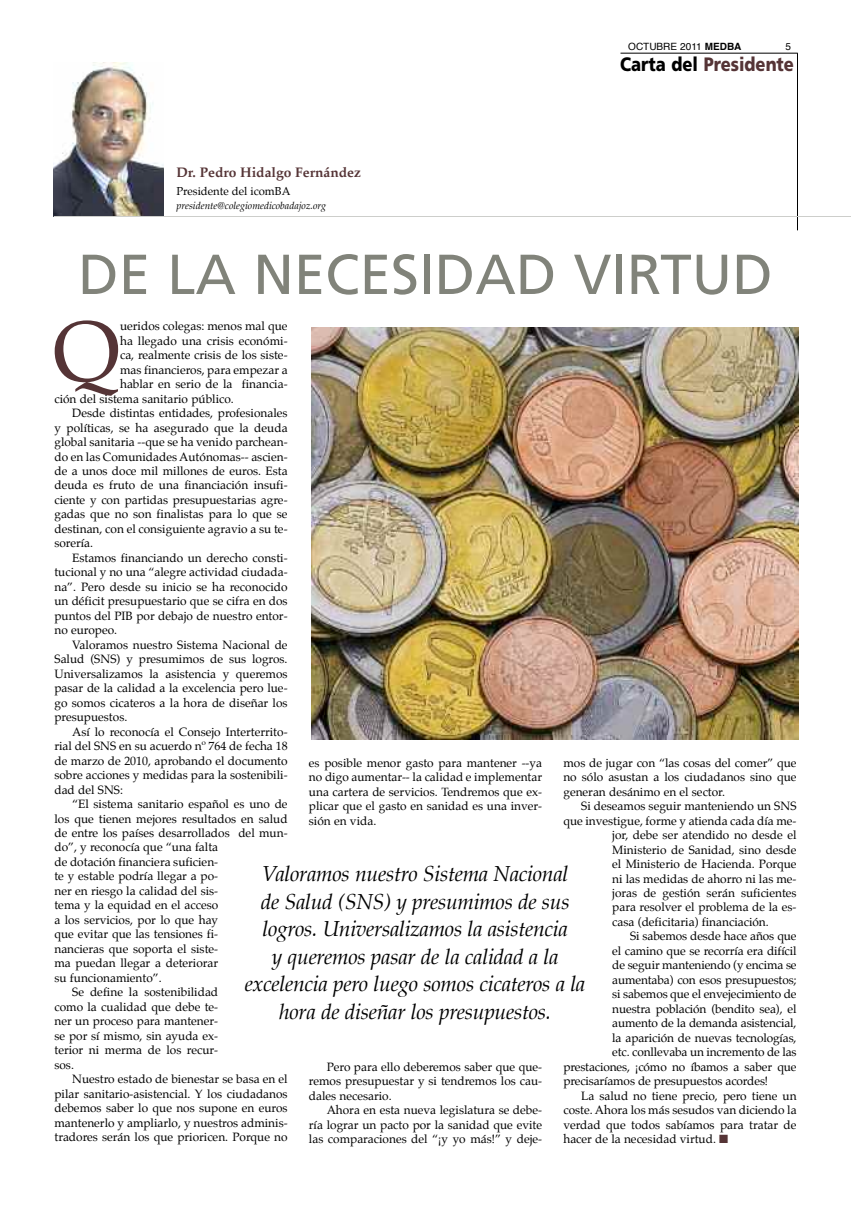
<style>
.page{position:relative;width:851px;height:1205px;background:#fff}
.page>*{position:absolute;margin:0;border:0;box-sizing:border-box;transform-origin:0 0}
.t1{font:85.75px "Palatino";color:#553436}
.t2{font:56.25px "Frutiger";color:#81837a}
.t3{font:italic 21.25px/27.5px "Palatino";letter-spacing:-.015em;color:#000;text-align:center}
.t4{font:900 19.38px "Frutiger";color:#553436;scale:.85 1}
.t5{font:700 13.75px "Palatino";color:#553436}
.t6{font:11.88px/14.5px "Palatino";color:#000;text-align:justify}
.t7{font:11.25px "Palatino";color:#000}
.t8{font:italic 10px "Palatino";color:#000}
.t9{font:10px "Helvetica";color:#000}
.s1{font-weight:700}
.s2{color:#000}
.s3{color:#553436}
</style>
<div class="page">
<hr style="left:797px;top:53px;width:1px;height:177px;background:#000">
<hr style="left:620px;top:53px;width:177px;height:1px;background:#000">
<img style="left:53px;top:62px;width:111px;height:155px">
<hr style="left:54px;top:216px;width:796px;height:1px;background:#cdcecb">
<img style="left:311px;top:327px;width:487px;height:412px">
<p class="t9" style="left:628px;top:43px;width:115px">OCTUBRE 2011 <span class="s1">MEDBA</span></p>
<p class="t9" style="left:785px;top:43px;width:7px">5</p>
<p class="t5" style="left:176px;top:166px;width:186px">dr. Pedro Hidalgo fernández</p>
<p class="t7" style="left:176px;top:185px;width:115px">Presidente del icomBA</p>
<p class="t8" style="left:176px;top:201px;width:151px">presidente@colegiomedicobadajoz.org</p>
<h3 class="t4" style="left:620px;top:57px;width:206px"><span class="s2">Carta del</span> Presidente</h3>
<h2 class="t2" style="left:78px;top:252px;width:696px">DE LA NECESIDAD VIRTUD</h2>
<h1 class="t1" style="left:53px;top:311px;width:69px">Q</h1>
<p class="t6" style="left:120px;top:320px;width:169px">ueridos colegas: menos mal que</p>
<p class="t6" style="left:120px;top:334px;width:169px">ha llegado una crisis económi-</p>
<p class="t6" style="left:120px;top:349px;width:169px">ca, realmente crisis de los siste-</p>
<p class="t6" style="left:120px;top:363px;width:169px">mas financieros, para empezar a</p>
<p class="t6" style="left:120px;top:378px;width:169px">hablar en serio de la financia-</p>
<p class="t6" style="left:54px;top:392px;width:181px">ción del sistema sanitario público.</p>
<p class="t6" style="left:72px;top:407px;width:217px">Desde distintas entidades, profesionales</p>
<p class="t6" style="left:54px;top:421px;width:235px">y políticas, se ha asegurado que la deuda</p>
<p class="t6" style="left:54px;top:435px;width:235px">global sanitaria --que se ha venido parchean-</p>
<p class="t6" style="left:54px;top:450px;width:235px">do en las Comunidades Autónomas-- ascien-</p>
<p class="t6" style="left:54px;top:464px;width:235px">de a unos doce mil millones de euros. Esta</p>
<p class="t6" style="left:54px;top:479px;width:235px">deuda es fruto de una financiación insufi-</p>
<p class="t6" style="left:54px;top:493px;width:235px">ciente y con partidas presupuestarias agre-</p>
<p class="t6" style="left:54px;top:508px;width:235px">gadas que no son finalistas para lo que se</p>
<p class="t6" style="left:54px;top:522px;width:235px">destinan, con el consiguiente agravio a su te-</p>
<p class="t6" style="left:54px;top:537px;width:40px">sorería.</p>
<p class="t6" style="left:72px;top:551px;width:217px">Estamos financiando un derecho consti-</p>
<p class="t6" style="left:54px;top:566px;width:235px">tucional y no una “alegre actividad ciudada-</p>
<p class="t6" style="left:54px;top:580px;width:235px">na”. Pero desde su inicio se ha reconocido</p>
<p class="t6" style="left:54px;top:595px;width:235px">un déficit presupuestario que se cifra en dos</p>
<p class="t6" style="left:54px;top:609px;width:235px">puntos del PIB por debajo de nuestro entor-</p>
<p class="t6" style="left:54px;top:624px;width:64px">no europeo.</p>
<p class="t6" style="left:72px;top:638px;width:217px">Valoramos nuestro Sistema Nacional de</p>
<p class="t6" style="left:54px;top:653px;width:235px">Salud (SNS) y presumimos de sus logros.</p>
<p class="t6" style="left:54px;top:667px;width:235px">Universalizamos la asistencia y queremos</p>
<p class="t6" style="left:54px;top:682px;width:235px">pasar de la calidad a la excelencia pero lue-</p>
<p class="t6" style="left:54px;top:696px;width:235px">go somos cicateros a la hora de diseñar los</p>
<p class="t6" style="left:54px;top:711px;width:74px">presupuestos.</p>
<p class="t6" style="left:72px;top:725px;width:217px">Así lo reconocía el Consejo Interterrito-</p>
<p class="t6" style="left:54px;top:739px;width:235px">rial del SNS en su acuerdo nº 764 de fecha 18</p>
<p class="t6" style="left:54px;top:754px;width:235px">de marzo de 2010, aprobando el documento</p>
<p class="t6" style="left:54px;top:768px;width:235px">sobre acciones y medidas para la sostenibili-</p>
<p class="t6" style="left:54px;top:783px;width:70px">dad del SNS:</p>
<p class="t6" style="left:72px;top:797px;width:217px">“El sistema sanitario español es uno de</p>
<p class="t6" style="left:54px;top:812px;width:235px">los que tienen mejores resultados en salud</p>
<p class="t6" style="left:54px;top:826px;width:235px">de entre los países desarrollados del mun-</p>
<p class="t6" style="left:54px;top:841px;width:165px">do”, y reconocía que “una falta</p>
<p class="t6" style="left:54px;top:855px;width:165px">de dotación financiera suficien-</p>
<p class="t6" style="left:54px;top:870px;width:165px">te y estable podría llegar a po-</p>
<p class="t6" style="left:54px;top:884px;width:165px">ner en riesgo la calidad del sis-</p>
<p class="t6" style="left:54px;top:899px;width:165px">tema y la equidad en el acceso</p>
<p class="t6" style="left:54px;top:913px;width:165px">a los servicios, por lo que hay</p>
<p class="t6" style="left:54px;top:928px;width:165px">que evitar que las tensiones fi-</p>
<p class="t6" style="left:54px;top:942px;width:165px">nancieras que soporta el siste-</p>
<p class="t6" style="left:54px;top:957px;width:165px">ma puedan llegar a deteriorar</p>
<p class="t6" style="left:54px;top:971px;width:109px">su funcionamiento”.</p>
<p class="t6" style="left:72px;top:986px;width:147px">Se define la sostenibilidad</p>
<p class="t6" style="left:54px;top:1000px;width:165px">como la cualidad que debe te-</p>
<p class="t6" style="left:54px;top:1015px;width:165px">ner un proceso para mantener-</p>
<p class="t6" style="left:54px;top:1029px;width:165px">se por sí mismo, sin ayuda ex-</p>
<p class="t6" style="left:54px;top:1043px;width:165px">terior ni merma de los recur-</p>
<p class="t6" style="left:54px;top:1058px;width:21px">sos.</p>
<p class="t6" style="left:72px;top:1072px;width:217px">Nuestro estado de bienestar se basa en el</p>
<p class="t6" style="left:54px;top:1087px;width:235px">pilar sanitario-asistencial. Y los ciudadanos</p>
<p class="t6" style="left:54px;top:1101px;width:235px">debemos saber lo que nos supone en euros</p>
<p class="t6" style="left:54px;top:1116px;width:235px">mantenerlo y ampliarlo, y nuestros adminis-</p>
<p class="t6" style="left:54px;top:1130px;width:235px">tradores serán los que prioricen. Porque no</p>
<p class="t6" style="left:563px;top:756px;width:235px">mos de jugar con “las cosas del comer” que no sólo asustan a los ciudadanos sino que generan desánimo en el sector.</p>
<p class="t6" style="left:581px;top:799px;width:217px">Si deseamos seguir manteniendo un SNS</p>
<p class="t6" style="left:563px;top:814px;width:235px">que investigue, forme y atienda cada día me-</p>
<p class="t6" style="left:612px;top:828px;width:186px">jor, debe ser atendido no desde el</p>
<p class="t6" style="left:612px;top:843px;width:186px">Ministerio de Sanidad, sino desde</p>
<p class="t6" style="left:612px;top:857px;width:186px">el Ministerio de Hacienda. Porque</p>
<p class="t6" style="left:612px;top:872px;width:186px">ni las medidas de ahorro ni las me-</p>
<p class="t6" style="left:612px;top:886px;width:186px">joras de gestión serán suficientes</p>
<p class="t6" style="left:612px;top:901px;width:186px">para resolver el problema de la es-</p>
<p class="t6" style="left:612px;top:915px;width:158px">casa (deficitaria) financiación.</p>
<p class="t6" style="left:630px;top:930px;width:168px">Si sabemos desde hace años que</p>
<p class="t6" style="left:612px;top:944px;width:186px">el camino que se recorría era difícil</p>
<p class="t6" style="left:612px;top:959px;width:186px">de seguir manteniendo (y encima se</p>
<p class="t6" style="left:612px;top:973px;width:186px">aumentaba) con esos presupuestos;</p>
<p class="t6" style="left:612px;top:988px;width:186px">si sabemos que el envejecimiento de</p>
<p class="t6" style="left:612px;top:1002px;width:186px">nuestra población (bendito sea), el</p>
<p class="t6" style="left:612px;top:1017px;width:186px">aumento de la demanda asistencial,</p>
<p class="t6" style="left:612px;top:1031px;width:186px">la aparición de nuevas tecnologías,</p>
<p class="t6" style="left:612px;top:1046px;width:186px">etc. conllevaba un incremento de las</p>
<p class="t6" style="left:563px;top:1060px;width:235px">prestaciones, ¡cómo no íbamos a saber que</p>
<p class="t6" style="left:563px;top:1075px;width:206px">precisaríamos de presupuestos acordes!</p>
<p class="t6" style="left:581px;top:1089px;width:217px">La salud no tiene precio, pero tiene un</p>
<p class="t6" style="left:563px;top:1103px;width:235px">coste. Ahora los más sesudos van diciendo la</p>
<p class="t6" style="left:563px;top:1118px;width:235px">verdad que todos sabíamos para tratar de</p>
<p class="t6" style="left:563px;top:1132px;width:166px">hacer de la necesidad virtud. <span class="s3">■</span></p>
<p class="t6" style="left:309px;top:756px;width:235px">es posible menor gasto para mantener --ya no digo aumentar-- la calidad e implementar una cartera de servicios. Tendremos que ex&shy;plicar que el gasto en sanidad es una inver&shy;sión en vida.</p>
<h3 class="t3" style="left:245px;top:861px;width:342px">Valoramos nuestro Sistema Nacional<br>de Salud (SNS) y presumimos de sus logros. Universalizamos la asistencia<br>y queremos pasar de la calidad a la excelencia pero luego somos cicateros a la hora de diseñar los presupuestos.</h3>
<p class="t6" style="left:309px;top:1060px;width:235px;text-indent:18px">Pero para ello deberemos saber que que&shy;remos presupuestar y si tendremos los cau&shy;dales necesario.</p>
<p class="t6" style="left:309px;top:1103px;width:235px;text-indent:18px">Ahora en esta nueva legislatura se debe&shy;ría lograr un pacto por la sanidad que evite las comparaciones del “¡y yo más!” y deje-</p>
</div>
